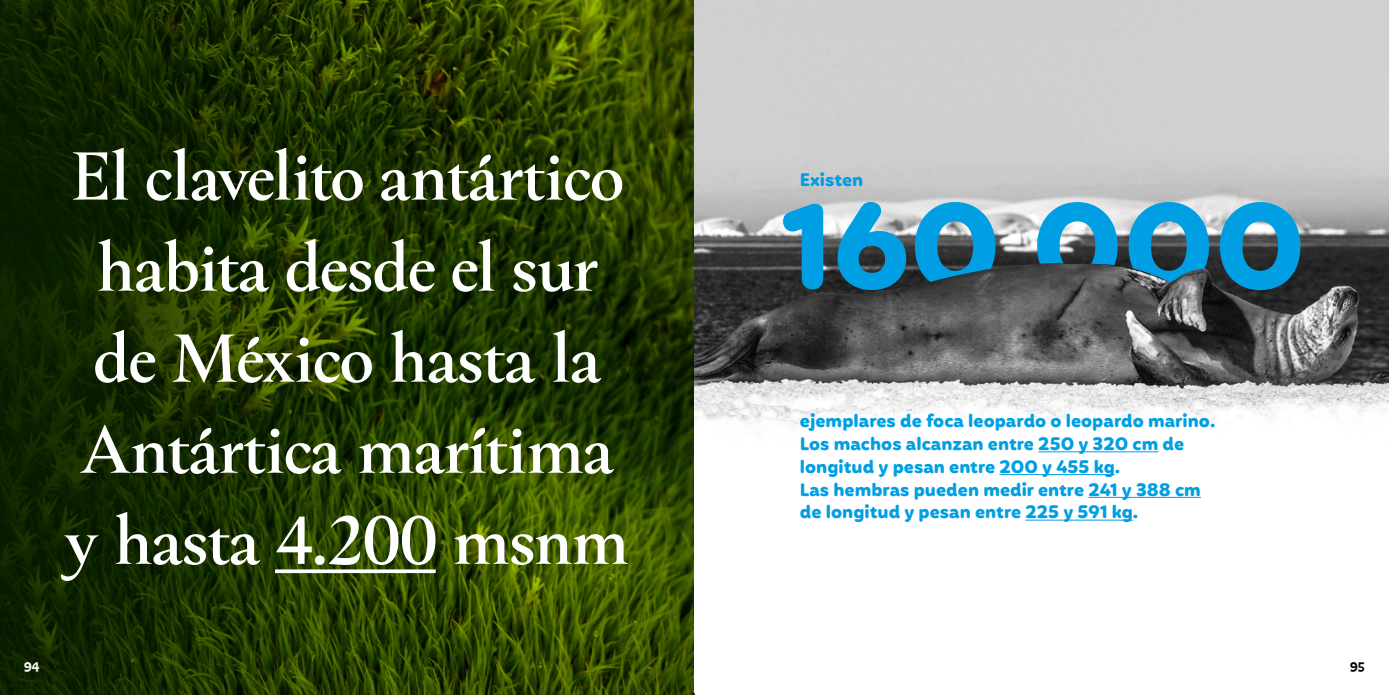
<style>
.page{position:relative;width:1389px;height:695px;background:#fff}
.page>*{position:absolute;margin:0;border:0;box-sizing:border-box;transform-origin:0 0}
.t1{font:600 73.5px/91px "Hermann";letter-spacing:-.035em;color:#fff;text-align:center}
.t2{font:700 17.5px/22.8px "Mohr Rounded";color:#009fe3}
.t3{font:13.65px "Chercan Std Negra";color:#fff}
.t4{font:13.65px "Chercan Std Negra";color:#000}
</style>
<div class="page">
<img style="left:0;top:0;width:694px;height:694px">
<svg style="left:275px;top:569px;width:161px;height:4px"></svg>
<img style="left:694px;top:0;width:695px;height:521px">
<hr style="left:1038px;top:451px;width:120px;height:1px;background:#009fe3">
<hr style="left:1000px;top:474px;width:115px;height:1px;background:#009fe3">
<hr style="left:1088px;top:497px;width:113px;height:1px;background:#009fe3">
<hr style="left:1025px;top:519px;width:108px;height:1px;background:#009fe3">
<svg style="left:783px;top:202px;width:517px;height:88px;background:#458ba8"></svg>
<h1 class="t1" style="left:64px;top:126px;width:567px">El clavelito antártico habita desde el sur de México hasta la<br>Antártica marítima y hasta 4.200 msnm</h1>
<p class="t2" style="left:800px;top:169px;width:65px">Existen</p>
<p class="t2" style="left:800px;top:410px;width:417px">ejemplares de foca leopardo o leopardo marino.<br>Los machos alcanzan entre 250 y 320 cm de longitud y pesan entre 200 y 455 kg.<br>Las hembras pueden medir entre 241 y 388 cm de longitud y pesan entre 225 y 591 kg.</p>
<p class="t3" style="left:24px;top:653px;width:18px">94</p>
<p class="t4" style="left:1350px;top:653px;width:17px">95</p>
</div>
